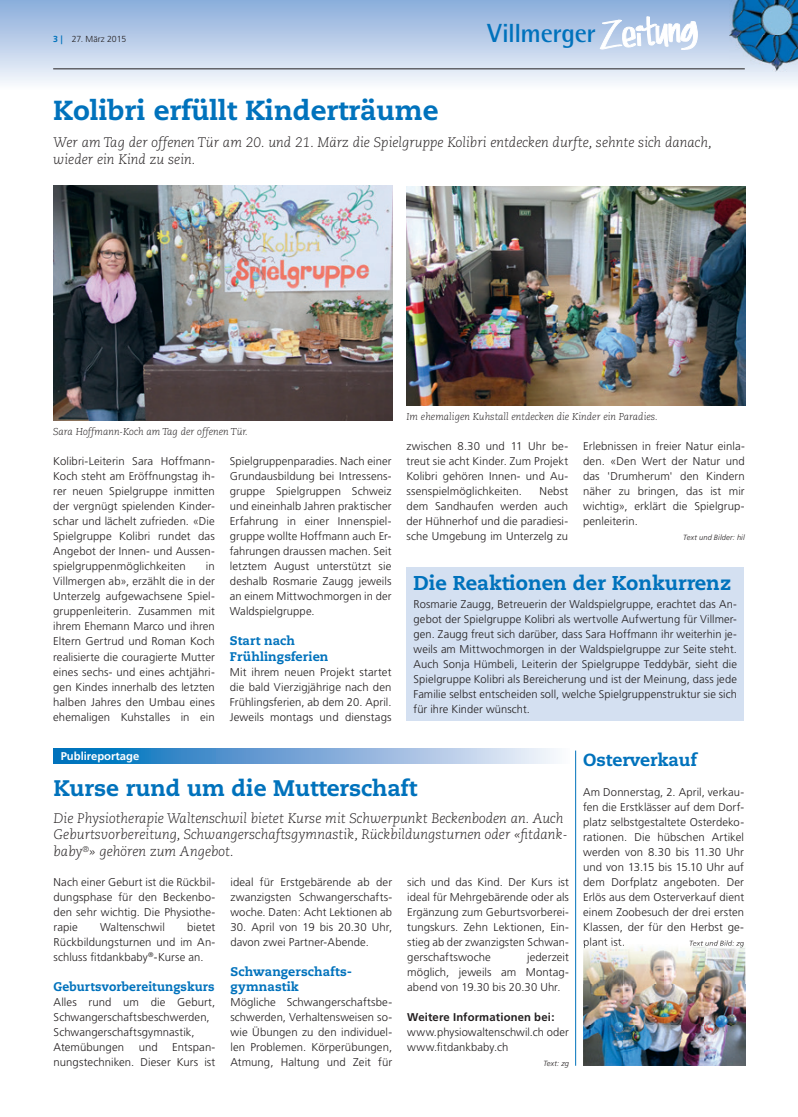
<style>
.page{position:relative;width:798px;height:1117px;background:#fff}
.page>*{position:absolute;margin:0;border:0;box-sizing:border-box;transform-origin:0 0}
.t1{font:800 27.5px "Caecilia";color:#0072bc}
.t2{font:700 26.25px "Rotis Semi Sans";letter-spacing:-.02em;color:#0072bc}
.t3{font:800 22.5px "Caecilia";color:#0072bc}
.t4{font:800 20px "Caecilia";color:#0072bc}
.t5{font:800 17.5px "Caecilia";color:#0072bc}
.t6{font:italic 300 13.75px/16.5px "Caecilia";color:#231f20}
.t7{font:800 12.5px/15px "Caecilia";letter-spacing:.01em;color:#0072bc}
.t8{font:800 12.5px "Caecilia";letter-spacing:.01em;color:#0072bc;scale:.96 1}
.t9{font:300 11.25px/15px "Frutiger";letter-spacing:.01em;color:#231f20;text-align:justify}
.t10{font:700 11.25px "Frutiger";letter-spacing:.015em;color:#231f20}
.t11{font:700 11.25px "Frutiger";color:#fff}
.t12{font:italic 300 10px "Caecilia";color:#231f20}
.t13{font:300 8.75px "Frutiger";color:#231f20}
.t14{font:italic 300 7.5px "Frutiger";letter-spacing:.02em;color:#231f20}
.s1{font-weight:700;color:#0072bc}
.s2{font-family:"Myriad";font-weight:700;color:#0072bc}
</style>
<div class="page">
<svg style="left:0;top:0;width:797px;height:83px;background:#bccfe8"></svg>
<svg style="left:600px;top:12px;width:97px;height:45px"></svg>
<img style="left:728px;top:0;width:69px;height:71px">
<hr style="left:53px;top:69px;width:691px;height:1px;background:#231f20">
<svg style="left:54px;top:748px;width:502px;height:15px;background:#73a9d8"></svg>
<img style="left:583px;top:944px;width:162px;height:121px">
<img style="left:583px;top:944px;width:44px;height:3px">
<img style="left:689px;top:944px;width:54px;height:3px">
<hr style="left:575px;top:750px;width:1px;height:315px;background:#0072bc">
<img style="left:54px;top:186px;width:338px;height:234px">
<div style="left:406px;top:567px;width:337px;height:153px;background:#d4e0f1"></div>
<img style="left:406px;top:187px;width:338px;height:218px">
<p class="t13" style="left:53px;top:34px;width:75px"><span class="s1">3</span> <span class="s2">|</span> 27. März 2015</p>
<h2 class="t2" style="left:487px;top:17px;width:110px">Villmerger</h2>
<h1 class="t1" style="left:53px;top:93px;width:387px">Kolibri erfüllt Kinderträume</h1>
<p class="t6" style="left:53px;top:134px;width:660px">Wer am Tag der offenen Tür am 20. und 21. März die Spielgruppe Kolibri entdecken durfte, sehnte sich danach, wieder ein Kind zu sein.</p>
<p class="t12" style="left:53px;top:426px;width:196px">Sara Hoffmann-Koch am Tag der offenen Tür.</p>
<p class="t9" style="left:53px;top:454px;width:163px">Kolibri-Leiterin Sara Hoffmann-Koch steht am Eröffnungstag ih&shy;rer neuen Spielgruppe inmitten der vergnügt spielenden Kinder&shy;schar und lächelt zufrieden. «Die Spielgruppe Kolibri rundet das Angebot der Innen- und Aussen&shy;spielgruppenmöglichkeiten</p>
<p class="t9" style="left:53px;top:559px;width:163px;text-indent:153px">in Villmergen ab», erzählt die in der Unterzelg aufgewachsene Spiel&shy;gruppenleiterin. Zusammen mit ihrem Ehemann Marco und ihren Eltern Gertrud und Roman Koch realisierte die couragierte Mutter eines sechs- und eines achtjähri&shy;gen Kindes innerhalb des letzten halben Jahres den Umbau eines ehemaligen Kuhstalles in ein</p>
<p class="t9" style="left:230px;top:454px;width:163px">Spielgruppenparadies. Nach einer Grundausbildung bei Intressens&shy;gruppe Spielgruppen Schweiz und eineinhalb Jahren praktischer Erfahrung in einer Innenspiel&shy;gruppe wollte Hoffmann auch Er&shy;fahrungen draussen machen. Seit letztem August unterstützt sie deshalb Rosmarie Zaugg jeweils an einem Mittwochmorgen in der Waldspielgruppe.</p>
<p class="t7" style="left:230px;top:633px;width:100px">Start nach<br>Frühlingsferien</p>
<p class="t9" style="left:230px;top:664px;width:163px">Mit ihrem neuen Projekt startet die bald Vierzigjährige nach den Frühlingsferien, ab dem 20. April.<br>Jeweils montags und dienstags</p>
<p class="t12" style="left:406px;top:411px;width:253px">Im ehemaligen Kuhstall entdecken die Kinder ein Paradies.</p>
<p class="t9" style="left:406px;top:439px;width:163px">zwischen 8.30 und 11 Uhr be&shy;treut sie acht Kinder. Zum Projekt Kolibri gehören Innen- und Au&shy;ssenspielmöglichkeiten.</p>
<p class="t9" style="left:406px;top:484px;width:163px;text-indent:133px">Nebst dem Sandhaufen werden auch der Hühnerhof und die paradiesi&shy;sche Umgebung im Unterzelg zu</p>
<p class="t9" style="left:583px;top:439px;width:163px">Erlebnissen in freier Natur einla&shy;den. «Den Wert der Natur und das 'Drumherum' den Kindern näher zu bringen, das ist mir wichtig», erklärt die Spielgrup&shy;penleiterin.</p>
<p class="t14" style="left:683px;top:533px;width:63px">Text und Bilder: hil</p>
<h3 class="t4" style="left:413px;top:570px;width:319px">Die Reaktionen der Konkurrenz</h3>
<p class="t9" style="left:413px;top:597px;width:325px">Rosmarie Zaugg, Betreuerin der Waldspielgruppe, erachtet das An&shy;gebot der Spielgruppe Kolibri als wertvolle Aufwertung für Villmer&shy;gen. Zaugg freut sich darüber, dass Sara Hoffmann ihr weiterhin je&shy;weils am Mittwochmorgen in der Waldspielgruppe zur Seite steht.<br>Auch Sonja Hümbeli, Leiterin der Spielgruppe Teddybär, sieht die Spielgruppe Kolibri als Bereicherung und ist der Meinung, dass jede Familie selbst entscheiden soll, welche Spielgruppenstruktur sie sich für ihre Kinder wünscht.</p>
<p class="t11" style="left:61px;top:749px;width:80px">Publireportage</p>
<h3 class="t3" style="left:54px;top:773px;width:365px">Kurse rund um die Mutterschaft</h3>
<p class="t6" style="left:54px;top:809px;width:515px">Die Physiotherapie Waltenschwil bietet Kurse mit Schwerpunkt Beckenboden an. Auch<br>Geburtsvorbereitung, Schwangerschaftsgymnastik, Rückbildungsturnen oder «fitdank&shy;baby<sup>®</sup>» gehören zum Angebot.</p>
<p class="t9" style="left:54px;top:874px;width:163px">Nach einer Geburt ist die Rückbil&shy;dungsphase für den Beckenbo&shy;den sehr wichtig. Die Physiothe&shy;rapie</p>
<p class="t9" style="left:230px;top:874px;width:163px">ideal für Erstgebärende ab der zwanzigsten Schwangerschafts&shy;woche. Daten: Acht Lektionen ab</p>
<p class="t9" style="left:230px;top:919px;width:163px">30. April von 19 bis 20.30 Uhr, davon zwei Partner-Abende.</p>
<p class="t7" style="left:230px;top:963px;width:123px">Schwangerschafts&shy;gymnastik</p>
<p class="t9" style="left:230px;top:994px;width:163px">Mögliche Schwangerschaftsbe&shy;schwerden, Verhaltensweisen so&shy;wie Übungen zu den individuel&shy;len Problemen. Körperübungen, Atmung, Haltung und Zeit für</p>
<p class="t9" style="left:407px;top:874px;width:163px">sich und das Kind. Der Kurs ist ideal für Mehrgebärende oder als Ergänzung zum Geburtsvorberei&shy;tungskurs. Zehn Lektionen, Ein&shy;stieg ab der zwanzigsten Schwan&shy;gerschaftswoche</p>
<p class="t9" style="left:54px;top:919px;width:163px;text-indent:133px">bietet Rückbildungsturnen und im An&shy;schluss fitdankbaby<sup>®</sup>-Kurse an.</p>
<p class="t8" style="left:54px;top:978px;width:169px">Geburtsvorbereitungskurs</p>
<p class="t9" style="left:54px;top:994px;width:163px;text-align:left">Alles rund um die Geburt,<br>Schwangerschaftsbeschwerden,<br>Schwangerschaftsgymnastik,<br>Atemübungen</p>
<p class="t9" style="left:100px;top:919px;width:66px">Waltenschwil</p>
<p class="t9" style="left:407px;top:949px;width:163px;text-indent:120px">jederzeit möglich, jeweils am Montag&shy;abend von 19.30 bis 20.30 Uhr.</p>
<p class="t10" style="left:407px;top:1009px;width:149px">Weitere Informationen bei:</p>
<p class="t9" style="left:407px;top:1024px;width:163px">www.physiowaltenschwil.ch oder www.fitdankbaby.ch</p>
<p class="t14" style="left:543px;top:1058px;width:27px">Text: zg</p>
<p class="t9" style="left:139px;top:1039px;width:21px">und</p>
<p class="t9" style="left:54px;top:1039px;width:163px;text-align:right">Entspan-<br>nungstechniken. Dieser Kurs ist</p>
<h3 class="t5" style="left:583px;top:748px;width:115px">Osterverkauf</h3>
<p class="t9" style="left:583px;top:784px;width:162px">Am Donnerstag, 2. April, verkau&shy;fen die Erstklässer auf dem Dorf&shy;platz selbstgestaltete Osterdeko&shy;rationen. Die hübschen Artikel werden von 8.30 bis 11.30 Uhr und von 13.15 bis 15.10 Uhr auf dem Dorfplatz angeboten. Der Erlös aus dem Osterverkauf dient einem Zoobesuch der drei ersten Klassen, der für den Herbst ge&shy;plant ist.</p>
<p class="t14" style="left:689px;top:938px;width:56px">Text und Bild: zg</p>
</div>
